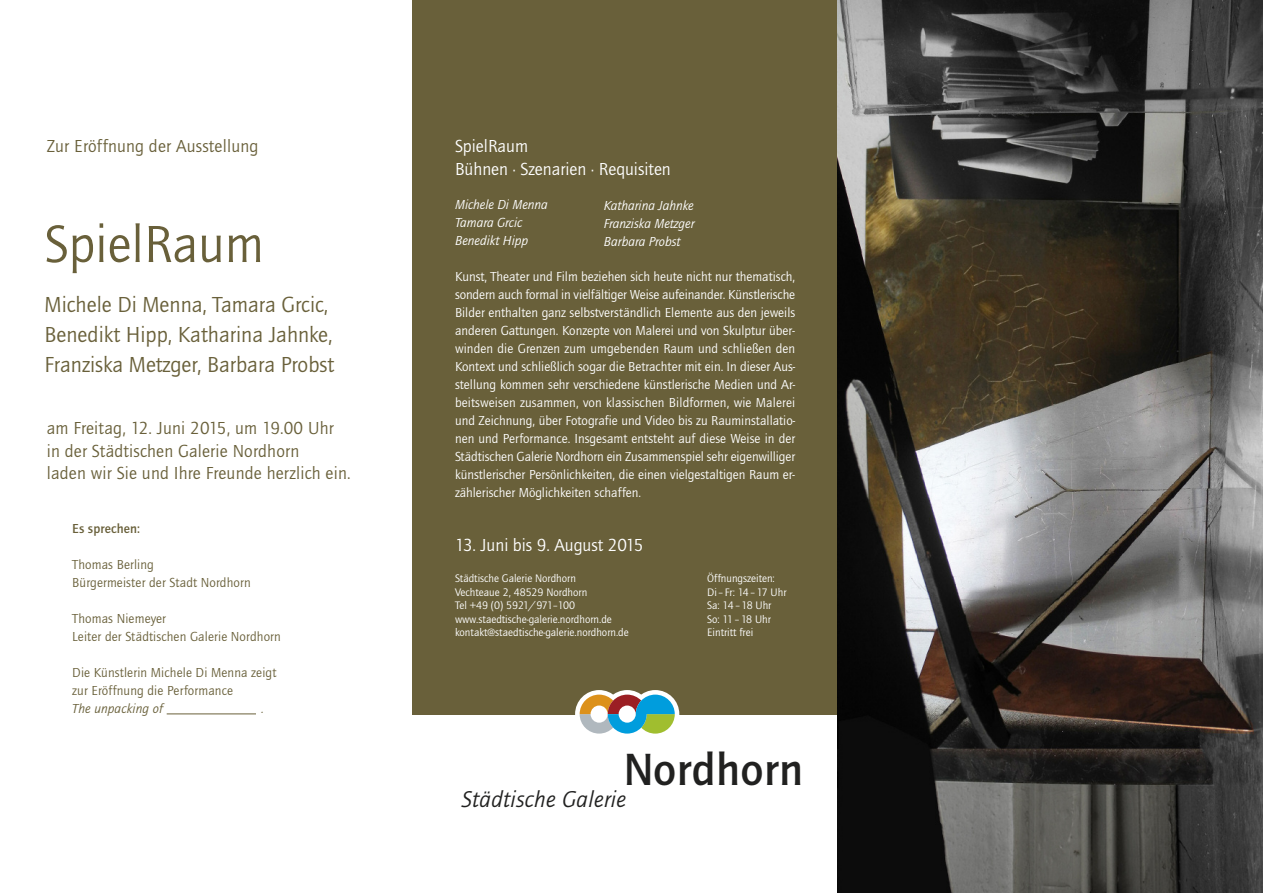
<style>
.page{position:relative;width:1263px;height:893px;background:#fff}
.page>*{position:absolute;margin:0;border:0;box-sizing:border-box;transform-origin:0 0}
.t1{font:54px "Quay Itc T";color:#69603a}
.t2{font:700 46.8px "Quay Itc T";letter-spacing:.01em;color:#212120}
.t3{font:italic 23.4px "Quay Itc T";letter-spacing:.015em;color:#212120}
.t4{font:22.5px/30px "Quay Itc T";color:#69603a}
.t5{font:18px/22.5px "Quay Itc T";letter-spacing:.01em;color:#69603a}
.t6{font:18px/22.5px "Quay Itc T";color:#fff}
.t7{font:13.5px/18px "Quay Itc T";color:#fff;text-align:justify}
.t8{font:13.5px/18px "Quay Itc T";letter-spacing:.01em;color:#69603a}
.t9{font:italic 13.5px/18px "Quay Itc T";color:#fff}
.t10{font:italic 13.5px "Quay Itc T";letter-spacing:.01em;color:#69603a}
.t11{font:700 13.5px "Quay Itc T";letter-spacing:.01em;color:#69603a}
.t12{font:11.25px/13.5px "Quay Itc T";color:#fff}
</style>
<div class="page">
<div style="left:412px;top:0;width:426px;height:714px;background:#69603a"></div>
<div style="left:575px;top:690px;width:48px;height:48px;background:#fff;border-radius:50%"></div>
<div style="left:603px;top:690px;width:48px;height:48px;background:#fff;border-radius:50%"></div>
<div style="left:631px;top:690px;width:48px;height:48px;background:#fff;border-radius:50%"></div>
<svg style="left:580px;top:695px;width:95px;height:39px"></svg>
<img style="left:838px;top:0;width:425px;height:893px">
<hr style="left:167px;top:714px;width:89px;height:1px;background:#69603a">
<h3 class="t5" style="left:47px;top:135px;width:213px">Zur Eröffnung der Ausstellung</h3>
<h1 class="t1" style="left:45px;top:212px;width:221px">SpielRaum</h1>
<h3 class="t4" style="left:45px;top:289px;width:291px">Michele Di Menna, Tamara Grcic,<br>Benedikt Hipp, Katharina Jahnke,<br>Franziska Metzger, Barbara Probst</h3>
<h3 class="t5" style="left:47px;top:417px;width:305px">am Freitag, 12. Juni 2015, um 19.00 Uhr in der Städtischen Galerie Nordhorn<br>laden wir Sie und Ihre Freunde herzlich ein.</h3>
<p class="t11" style="left:72px;top:521px;width:69px">Es sprechen:</p>
<p class="t8" style="left:72px;top:556px;width:180px">Thomas Berling<br>Bürgermeister der Stadt Nordhorn</p>
<p class="t8" style="left:72px;top:610px;width:210px">Thomas Niemeyer<br>Leiter der Städtischen Galerie Nordhorn</p>
<p class="t8" style="left:72px;top:664px;width:206px">Die Künstlerin Michele Di Menna zeigt zur Eröffnung die Performance</p>
<p class="t10" style="left:72px;top:701px;width:92px">The unpacking of</p>
<p class="t10" style="left:261px;top:701px;width:4px">.</p>
<h3 class="t6" style="left:455px;top:135px;width:217px">SpielRaum<br>Bühnen · Szenarien · Requisiten</h3>
<p class="t9" style="left:455px;top:196px;width:94px">Michele Di Menna<br>Tamara Grcic<br>Benedikt Hipp</p>
<p class="t7" style="left:455px;top:268px;width:342px">Kunst, Theater und Film beziehen sich heute nicht nur thematisch, sondern auch formal in vielfältiger Weise aufeinander. Künstlerische Bilder enthalten ganz selbstverständlich Elemente aus den jeweils anderen Gattungen. Konzepte von Malerei und von Skulptur über&shy;winden die Grenzen zum umgebenden Raum und schließen den Kontext und schließlich sogar die Betrachter mit ein. In dieser Aus&shy;stellung kommen sehr verschiedene künstlerische Medien und Ar&shy;beitsweisen zusammen, von klassischen Bildformen, wie Malerei und Zeichnung, über Fotografie und Video bis zu Rauminstallatio&shy;nen und Performance. Insgesamt entsteht auf diese Weise in der Städtischen Galerie Nordhorn ein Zusammenspiel sehr eigenwilliger künstlerischer Persönlichkeiten, die einen vielgestaltigen Raum er&shy;zählerischer Möglichkeiten schaffen.</p>
<h3 class="t6" style="left:455px;top:534px;width:190px">13. Juni bis 9. August 2015</h3>
<p class="t12" style="left:455px;top:572px;width:175px">Städtische Galerie Nordhorn<br>Vechteaue 2, 48529 Nordhorn<br>Tel +49 (0) 5921/971–100 www.staedtische-galerie.nordhorn.de kontakt@staedtische-galerie.nordhorn.de</p>
<p class="t12" style="left:707px;top:572px;width:81px">Öffnungszeiten:<br>Di – Fr: 14– 17 Uhr<br>Sa: 14 – 18 Uhr<br>So: 11 – 18 Uhr<br>Eintritt frei</p>
<p class="t9" style="left:604px;top:196px;width:92px;text-align:justify">Katharina Jahnke Franziska Metzger Barbara Probst</p>
<h2 class="t2" style="left:624px;top:741px;width:181px">Nordhorn</h2>
<h3 class="t3" style="left:462px;top:785px;width:166px">Städtische Galerie</h3>
</div>
